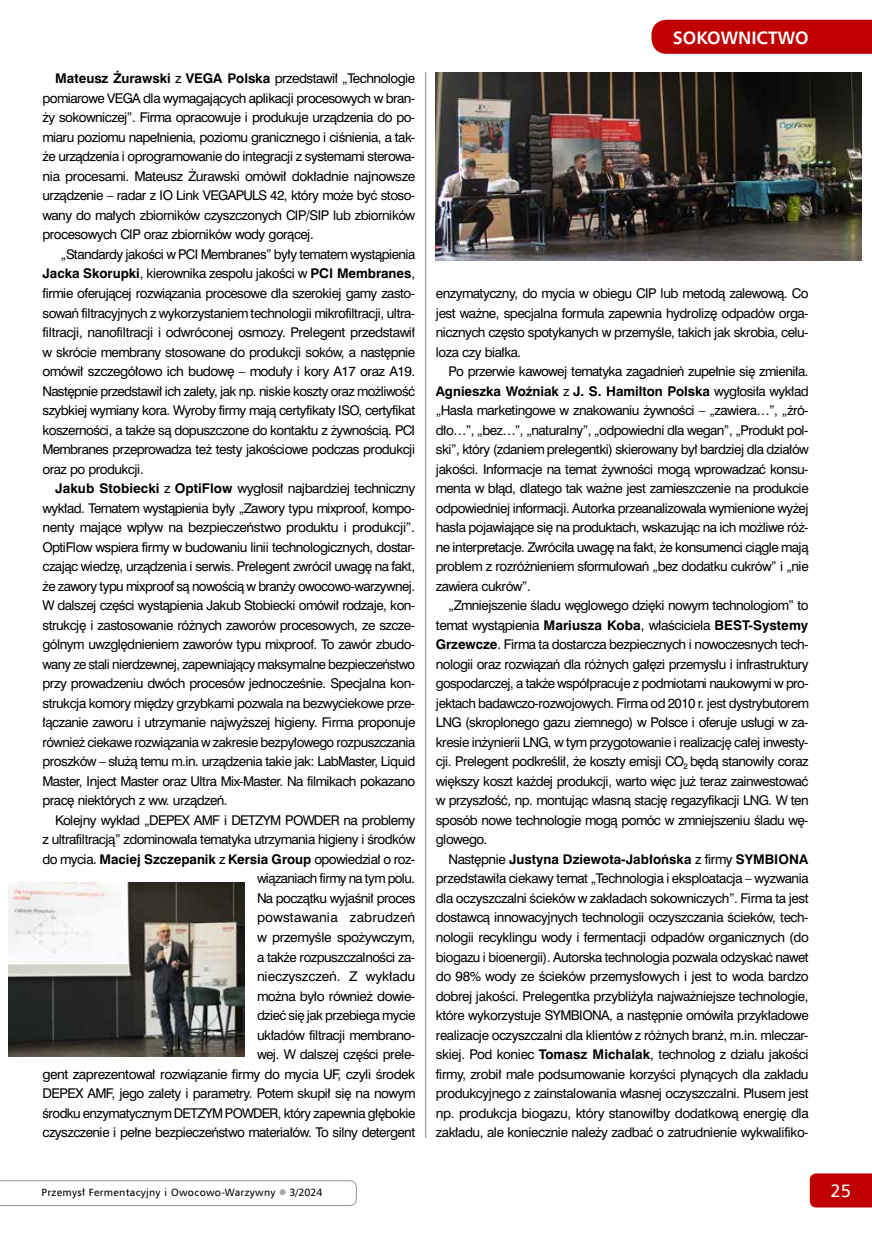
<style>
.page{position:relative;width:872px;height:1234px;background:#fff}
.page>*{position:absolute;margin:0;border:0;box-sizing:border-box;transform-origin:0 0}
.t1{font:700 18px "Humnst 777 EU";color:#fff}
.t2{font:18px "Humnst 777 EU";color:#fff}
.t3{font:12.45px/19.5px "Swis 721 PL";letter-spacing:-.005em;color:#000;text-align:justify}
.t4{font:10.5px "Humnst 777 EU";letter-spacing:.03em;color:#000}
.s1{font-weight:700}
.s2{color:#a7a9ac}
</style>
<div class="page">
<hr style="left:425px;top:72px;width:1px;height:1065px;background:#808285">
<img style="left:436px;top:72px;width:426px;height:188px">
<img style="left:9px;top:882px;width:235px;height:174px">
<svg style="left:0;top:1180px;width:357px;height:25px"></svg>
<div style="left:810px;top:1173px;width:62px;height:34px;background:#c00000"></div>
<div style="left:651px;top:20px;width:221px;height:34px;background:#c00000"></div>
<p class="t3" style="left:43px;top:69px;width:374px;text-indent:13px"><span class="s1">Mateusz Żurawski</span> z <span class="s1">VEGA Polska</span> przedstawił „Technologie pomiarowe VEGA dla wymagających aplikacji procesowych w bran&shy;ży sokowniczej”. Firma opracowuje i produkuje urządzenia do po&shy;miaru poziomu napełnienia, poziomu granicznego i ciśnienia, a tak&shy;że urządzenia i oprogramowanie do integracji z systemami sterowa&shy;nia procesami. Mateusz Żurawski omówił dokładnie najnowsze urządzenie – radar z IO Link VEGAPULS 42, który może być stoso&shy;wany do małych zbiorników czyszczonych CIP/SIP lub zbiorników procesowych CIP oraz zbiorników wody gorącej.</p>
<p class="t3" style="left:43px;top:244px;width:374px;text-indent:18px">„Standardy jakości w PCI Membranes” były tematem wystąpienia <span class="s1">Jacka Skorupki</span>, kierownika zespołu jakości w <span class="s1">PCI Membranes</span>, firmie oferującej rozwiązania procesowe dla szerokiej gamy zasto&shy;sowań filtracyjnych z wykorzystaniem technologii mikrofiltracji, ultra&shy;filtracji, nanofiltracji i odwróconej osmozy. Prelegent przedstawił w skrócie membrany stosowane do produkcji soków, a następnie omówił szczegółowo ich budowę – moduły i kory A17 oraz A19.<br>Następnie przedstawił ich zalety, jak np. niskie koszty oraz możliwość szybkiej wymiany kora. Wyroby firmy mają certyfikaty ISO, certyfikat koszerności, a także są dopuszczone do kontaktu z żywnością. PCI Membranes przeprowadza też testy jakościowe podczas produkcji oraz po produkcji.</p>
<p class="t3" style="left:43px;top:478px;width:374px;text-indent:13px"><span class="s1">Jakub Stobiecki</span> z <span class="s1">OptiFlow</span> wygłosił najbardziej techniczny wykład. Tematem wystąpienia były „Zawory typu mixproof, kompo&shy;nenty mające wpływ na bezpieczeństwo produktu i produkcji”.<br>OptiFlow wspiera firmy w budowaniu linii technologicznych, dostar&shy;czając wiedzę, urządzenia i serwis. Prelegent zwrócił uwagę na fakt, że zawory typu mixproof są nowością w branży owocowo-warzywnej.<br>W dalszej części wystąpienia Jakub Stobiecki omówił rodzaje, kon&shy;strukcję i zastosowanie różnych zaworów procesowych, ze szcze&shy;gólnym uwzględnieniem zaworów typu mixproof. To zawór zbudo&shy;wany ze stali nierdzewnej, zapewniający maksymalne bezpieczeństwo przy prowadzeniu dwóch procesów jednocześnie. Specjalna kon&shy;strukcja komory między grzybkami pozwala na bezwyciekowe prze&shy;łączanie zaworu i utrzymanie najwyższej higieny. Firma proponuje również ciekawe rozwiązania w zakresie bezpyłowego rozpuszczania proszków – służą temu m.in. urządzenia takie jak: LabMaster, Liquid Master, Inject Master oraz Ultra Mix-Master. Na filmikach pokazano pracę niektórych z ww. urządzeń.</p>
<p class="t3" style="left:43px;top:810px;width:374px;text-align:right">Kolejny wykład „DEPEX AMF i DETZYM POWDER na problemy<br>z ultrafiltracją” zdominowała tematyka utrzymania higieny i środków do mycia. <span class="s1">Maciej Szczepanik</span> z <span class="s1">Kersia Group</span> opowiedział o roz&shy;wiązaniach firmy na tym polu.<br>Na początku wyjaśnił proces<br>powstawania zabrudzeń<br>w przemyśle spożywczym,<br>a także rozpuszczalności za-<br>nieczyszczeń. Z wykładu<br>można było również dowie-<br>dzieć się jak przebiega mycie<br>układów filtracji membrano-<br>wej. W dalszej części prele-<br>gent zaprezentował rozwiązanie firmy do mycia UF, czyli środek DEPEX AMF, jego zalety i parametry. Potem skupił się na nowym środku enzymatycznym DETZYM POWDER, który zapewnia głębokie czyszczenie i pełne bezpieczeństwo materiałów. To silny detergent</p>
<p class="t4" style="left:41px;top:1185px;width:282px">Przemysł Fermentacyjny i Owocowo-Warzywny <span class="s2">●</span> 3/2024</p>
<h1 class="t1" style="left:673px;top:26px;width:137px">SOKOWNICTWO</h1>
<p class="t3" style="left:436px;top:283px;width:374px">enzymatyczny, do mycia w obiegu CIP lub metodą zalewową. Co jest ważne, specjalna formuła zapewnia hydrolizę odpadów orga&shy;nicznych często spotykanych w przemyśle, takich jak skrobia, celu&shy;loza czy białka.</p>
<p class="t3" style="left:436px;top:361px;width:374px;text-indent:13px">Po przerwie kawowej tematyka zagadnień zupełnie się zmieniła.<br><span class="s1">Agnieszka Woźniak</span> z <span class="s1">J. S. Hamilton Polska</span> wygłosiła wykład „Hasła marketingowe w znakowaniu żywności – „zawiera…”, „źró&shy;dło…”, „bez…”, „naturalny”, „odpowiedni dla wegan”, „Produkt pol&shy;ski”, który (zdaniem prelegentki) skierowany był bardziej dla działów jakości. Informacje na temat żywności mogą wprowadzać konsu&shy;menta w błąd, dlatego tak ważne jest zamieszczenie na produkcie odpowiedniej informacji. Autorka przeanalizowała wymienione wyżej hasła pojawiające się na produktach, wskazując na ich możliwe róż&shy;ne interpretacje. Zwróciła uwagę na fakt, że konsumenci ciągle mają problem z rozróżnieniem sformułowań „bez dodatku cukrów” i „nie zawiera cukrów”.</p>
<p class="t3" style="left:436px;top:595px;width:374px;text-indent:13px">„Zmniejszenie śladu węglowego dzięki nowym technologiom” to temat wystąpienia <span class="s1">Mariusza Koba</span>, właściciela <span class="s1">BEST-Systemy Grzewcze</span>. Firma ta dostarcza bezpiecznych i nowoczesnych tech&shy;nologii oraz rozwiązań dla różnych gałęzi przemysłu i infrastruktury gospodarczej, a także współpracuje z podmiotami naukowymi w pro&shy;jektach badawczo-rozwojowych. Firma od 2010 r. jest dystrybutorem LNG (skroplonego gazu ziemnego) w Polsce i oferuje usługi w za&shy;kresie inżynierii LNG, w tym przygotowanie i realizację całej inwesty&shy;cji. Prelegent podkreślił, że koszty emisji CO<sub>2</sub> będą stanowiły coraz większy koszt każdej produkcji, warto więc już teraz zainwestować w przyszłość, np. montując własną stację regazyfikacji LNG. W ten sposób nowe technologie mogą pomóc w zmniejszeniu śladu wę&shy;glowego.</p>
<p class="t3" style="left:436px;top:849px;width:374px;text-indent:13px">Następnie <span class="s1">Justyna Dziewota-Jabłońska</span> z firmy <span class="s1">SYMBIONA </span>przedstawiła ciekawy temat „Technologia i eksploatacja – wyzwania dla oczyszczalni ścieków w zakładach sokowniczych”. Firma ta jest dostawcą innowacyjnych technologii oczyszczania ścieków, tech&shy;nologii recyklingu wody i fermentacji odpadów organicznych (do biogazu i bioenergii). Autorska technologia pozwala odzyskać nawet do 98% wody ze ścieków przemysłowych i jest to woda bardzo dobrej jakości. Prelegentka przybliżyła najważniejsze technologie, które wykorzystuje SYMBIONA, a następnie omówiła przykładowe realizacje oczyszczalni dla klientów z różnych branż, m.in. mleczar&shy;skiej. Pod koniec <span class="s1">Tomasz Michalak</span>, technolog z działu jakości firmy, zrobił małe podsumowanie korzyści płynących dla zakładu produkcyjnego z zainstalowania własnej oczyszczalni. Plusem jest np. produkcja biogazu, który stanowiłby dodatkową energię dla zakładu, ale koniecznie należy zadbać o zatrudnienie wykwalifiko-</p>
<h1 class="t2" style="left:830px;top:1179px;width:22px">25</h1>
</div>
